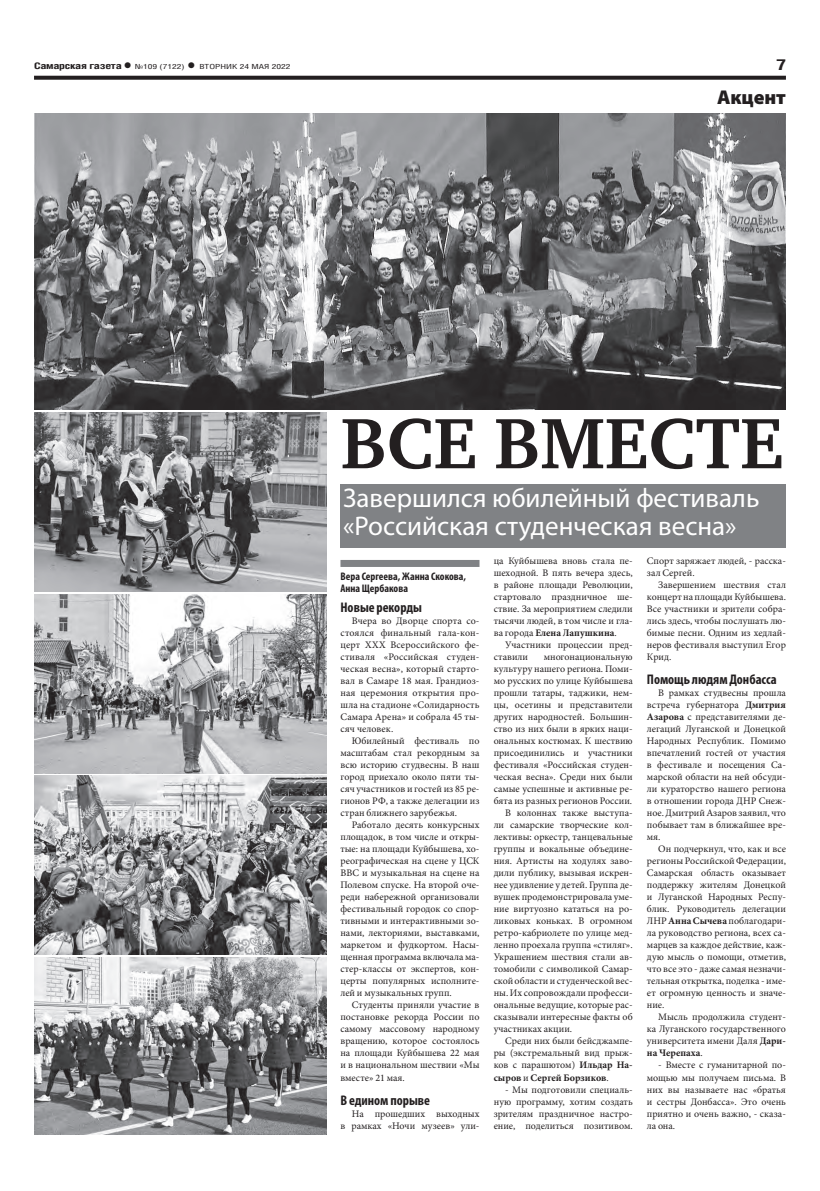
<style>
.page{position:relative;width:820px;height:1191px;background:#fff}
.page>*{position:absolute;margin:0;border:0;box-sizing:border-box;transform-origin:0 0}
.ЗАГОЛОВОК{font:700 73px "Charter C";color:#231f20}
.ПОДЗАГОЛОВОК{font:27px/28px "Myriad Pro";color:#fff}
.рубрика{font:900 20px "Myriad Pro";color:#231f20}
.t1{font:700 15px "Helios Cond";color:#231f20;scale:1.4 1}
.ЗАГ_в_ТЕКСТЕ{font:700 condensed 14px "Myriad Pro";color:#231f20}
.АВТОР_чб{font:700 condensed 11px/12px "Myriad Pro";color:#231f20}
.ОСНОВНОЙ{font:10px/12px "Minion Pro";color:#231f20;text-align:justify}
.t2{font:700 9px "Helios Cond";letter-spacing:-.02em;color:#231f20;scale:1.4 1}
.t3{font:7px "Helios Cond";color:#231f20;scale:1.4 1}
.s1{font-size:16px}
.s2{font-weight:700;font-size:16px}
.s3{font-weight:700}
</style>
<div class="page">
<svg style="left:34px;top:76px;width:751px;height:4px;background:#322f2f"></svg>
<div style="left:340px;top:560px;width:139px;height:7px;background:#808285"></div>
<div style="left:340px;top:484px;width:445px;height:63px;background:#808285"></div>
<img style="left:34px;top:957px;width:292px;height:177px">
<img style="left:34px;top:113px;width:751px;height:297px">
<img style="left:34px;top:412px;width:292px;height:179px">
<img style="left:34px;top:594px;width:292px;height:179px">
<img style="left:34px;top:776px;width:292px;height:178px">
<p class="t2" style="left:34px;top:61px;width:71px">Самарская газета<span class="s1">•</span></p>
<p class="t3" style="left:135px;top:63px;width:113px">№109 (7122) <span class="s2">•</span> ВТОРНИК 24 МАЯ 2022</p>
<p class="t1" style="left:775px;top:55px;width:9px">7</p>
<p class="рубрика" style="left:716px;top:86px;width:70px">Акцент</p>
<p class="ЗАГОЛОВОК" style="left:340px;top:403px;width:444px">ВСЕ ВМЕСТЕ</p>
<p class="ПОДЗАГОЛОВОК" style="left:343px;top:483px;width:417px">Завершился юбилейный фестиваль «Российская студенческая весна»</p>
<p class="АВТОР_чб" style="left:340px;top:570px;width:127px">Вера Сергеева, Жанна Скокова,<br>Анна Щербакова</p>
<p class="ЗАГ_в_ТЕКСТЕ" style="left:340px;top:599px;width:83px">Новые рекорды</p>
<p class="ОСНОВНОЙ" style="left:340px;top:615px;width:140px;text-indent:11px">Вчера во Дворце спорта со&shy;стоялся финальный гала-кон&shy;церт XXX Всероссийского фе&shy;стиваля «Российская студен&shy;ческая весна», который старто&shy;вал в Самаре 18 мая. Грандиоз&shy;ная церемония открытия про&shy;шла на стадионе «Солидарность Самара Арена» и собрала 45 ты&shy;сяч человек.</p>
<p class="ОСНОВНОЙ" style="left:340px;top:735px;width:140px;text-indent:11px">Юбилейный фестиваль по масштабам стал рекордным за всю историю студвесны. В наш город приехало около пяти ты&shy;сяч участников и гостей из 85 ре&shy;гионов РФ, а также делегации из стран ближнего зарубежья.</p>
<p class="ОСНОВНОЙ" style="left:340px;top:819px;width:140px;text-indent:11px">Работало десять конкурсных площадок, в том числе и откры&shy;тые: на площади Куйбышева, хо&shy;реографическая на сцене у ЦСК ВВС и музыкальная на сцене на Полевом спуске. На второй оче&shy;реди набережной организовали фестивальный городок со спор&shy;тивными и интерактивными зо&shy;нами, лекториями, выставками, маркетом и фудкортом. Насы&shy;щенная программа включала ма&shy;стер-классы от экспертов, кон&shy;церты популярных исполните&shy;лей и музыкальных групп.</p>
<p class="ОСНОВНОЙ" style="left:340px;top:999px;width:140px;text-indent:11px">Студенты приняли участие в постановке рекорда России по самому массовому народному вращению, которое состоялось на площади Куйбышева 22 мая и в национальном шествии «Мы вместе» 21 мая.</p>
<p class="ЗАГ_в_ТЕКСТЕ" style="left:340px;top:1091px;width:91px">В едином порыве</p>
<p class="ОСНОВНОЙ" style="left:340px;top:1107px;width:140px;text-align:right">На прошедших выходных<br>в рамках «Ночи музеев» ули-</p>
<p class="ОСНОВНОЙ" style="left:493px;top:555px;width:140px">ца Куйбышева вновь стала пе&shy;шеходной. В пять вечера здесь, в районе площади Революции, стартовало праздничное ше&shy;ствие. За мероприятием следили тысячи людей, в том числе и гла&shy;ва города <span class="s3">Елена Лапушкина</span>.</p>
<p class="ОСНОВНОЙ" style="left:493px;top:639px;width:140px;text-indent:11px">Участники процессии пред&shy;ставили</p>
<p class="ОСНОВНОЙ" style="left:493px;top:651px;width:140px;text-indent:50px">многонациональную культуру нашего региона. Поми&shy;мо русских по улице Куйбышева прошли татары, таджики, нем&shy;цы, осетины и представители других народностей. Большин&shy;ство из них были в ярких наци&shy;ональных костюмах. К шествию присоединились и участники фестиваля «Российская студен&shy;ческая весна». Среди них были самые успешные и активные ре&shy;бята из разных регионов России.</p>
<p class="ОСНОВНОЙ" style="left:493px;top:807px;width:140px;text-indent:11px">В колоннах также выступа&shy;ли самарские творческие кол&shy;лективы: оркестр, танцевальные группы и вокальные объедине&shy;ния. Артисты на ходулях заво&shy;дили публику, вызывая искрен&shy;нее удивление у детей. Группа де&shy;вушек продемонстрировала уме&shy;ние виртуозно кататься на ро&shy;ликовых коньках. В огромном ретро-кабриолете по улице мед&shy;ленно проехала группа «стиляг».<br>Украшением шествия стали ав&shy;томобили с символикой Самар&shy;ской области и студенческой вес&shy;ны. Их сопровождали професси&shy;ональные ведущие, которые рас&shy;сказывали интересные факты об участниках акции.</p>
<p class="ОСНОВНОЙ" style="left:493px;top:1035px;width:140px;text-indent:11px">Среди них были бейсджампе&shy;ры (экстремальный вид прыж&shy;ков с парашютом) <span class="s3">Ильдар На&shy;сыров</span> и <span class="s3">Сергей Борзиков</span>.</p>
<p class="ОСНОВНОЙ" style="left:493px;top:1083px;width:140px;text-indent:11px">- Мы подготовили специаль&shy;ную программу, хотим создать зрителям праздничное настро&shy;ение, поделиться позитивом.</p>
<p class="ОСНОВНОЙ" style="left:646px;top:555px;width:140px">Спорт заряжает людей, - расска&shy;зал Сергей.</p>
<p class="ОСНОВНОЙ" style="left:646px;top:579px;width:140px;text-indent:11px">Завершением шествия стал концерт на площади Куйбышева.<br>Все участники и зрители собра&shy;лись здесь, чтобы послушать лю&shy;бимые песни. Одним из хедлай&shy;неров фестиваля выступил Егор Крид.</p>
<p class="ЗАГ_в_ТЕКСТЕ" style="left:646px;top:671px;width:131px">Помощь людям Донбасса</p>
<p class="ОСНОВНОЙ" style="left:646px;top:687px;width:140px;text-indent:11px">В рамках студвесны прошла встреча губернатора <span class="s3">Дмитрия Азарова</span> с представителями де&shy;легаций Луганской и Донецкой Народных Республик. Помимо впечатлений гостей от участия в фестивале и посещения Са&shy;марской области на ней обсуди&shy;ли кураторство нашего региона в отношении города ДНР Снеж&shy;ное. Дмитрий Азаров заявил, что побывает там в ближайшее вре&shy;мя.</p>
<p class="ОСНОВНОЙ" style="left:646px;top:843px;width:140px;text-indent:11px">Он подчеркнул, что, как и все регионы Российской Федерации, Самарская область оказывает поддержку жителям Донецкой и Луганской Народных Респу&shy;блик. Руководитель делегации ЛНР <span class="s3">Анна Сычева</span> поблагодари&shy;ла руководство региона, всех са&shy;марцев за каждое действие, каж&shy;дую мысль о помощи, отметив, что все это - даже самая незначи&shy;тельная открытка, поделка - име&shy;ет огромную ценность и значе&shy;ние.</p>
<p class="ОСНОВНОЙ" style="left:646px;top:1011px;width:140px;text-indent:11px">Мысль продолжила студент&shy;ка Луганского государственного университета имени Даля <span class="s3">Дари&shy;на Черепаха</span>.</p>
<p class="ОСНОВНОЙ" style="left:646px;top:1059px;width:140px;text-indent:11px">- Вместе с гуманитарной по&shy;мощью мы получаем письма. В них вы называете нас «братья и сестры Донбасса». Это очень приятно и очень важно, - сказа&shy;ла она.</p>
</div>
